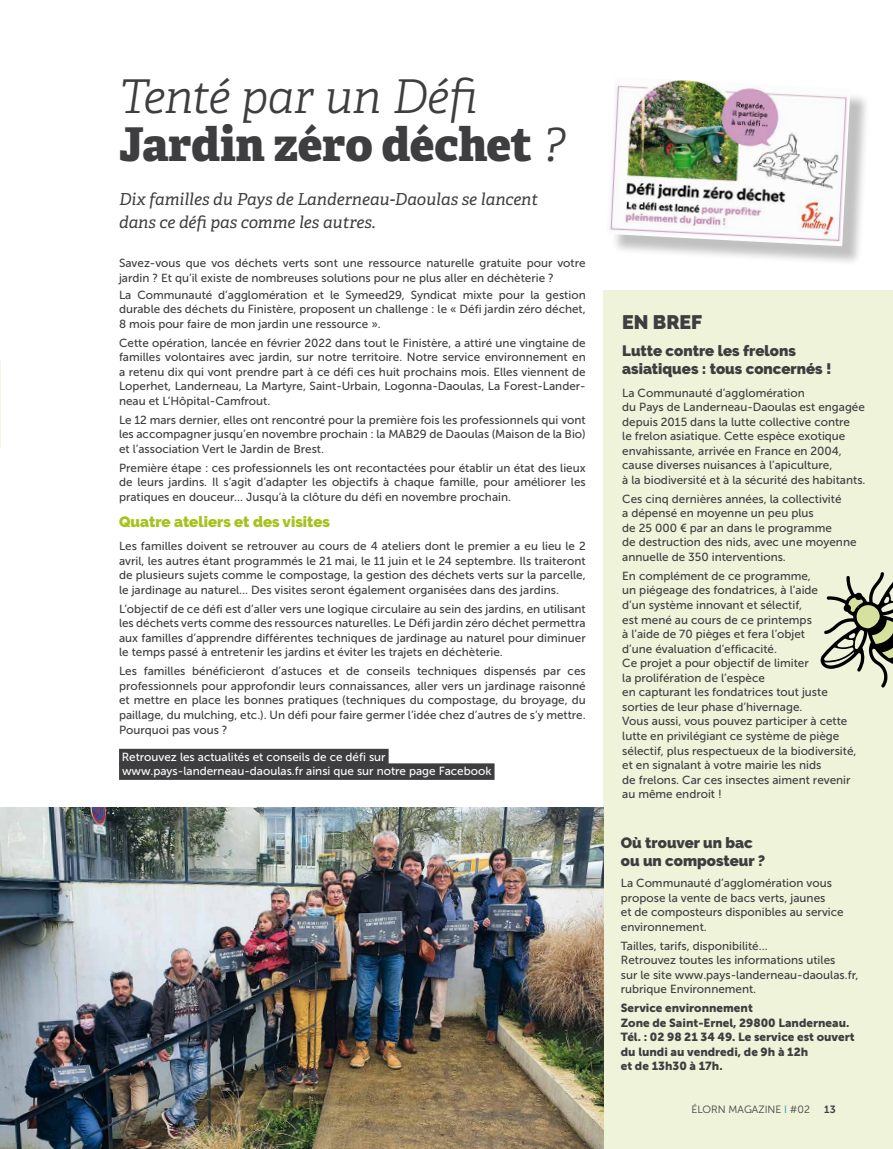
<style>
.page{position:relative;width:893px;height:1149px;background:#fff}
.page>*{position:absolute;margin:0;border:0;box-sizing:border-box;transform-origin:0 0}
.t1{font:800 46.5px/48px "Adelle";letter-spacing:-.01em;color:#3e3d40}
.t2{font:900 19.5px "Raleway";color:#3e3d40}
.t3{font:italic 16.5px/22.5px "Adelle";color:#3e3d40}
.t4{font:900 15px/18px "Raleway";color:#3e3d40}
.t5{font:900 15px "Raleway";color:#a5c31c}
.t6{font:11.7px/14.5px "Museo Sans 500";color:#3e3d40;text-align:justify}
.t7{font:11.7px/14.5px "Museo Sans 900";color:#3e3d40}
.t8{font:11.7px/14.5px "Museo Sans 500";color:#fff}
.t9{font:10.5px "Museo Sans 300";color:#3e3d40}
.t10{font:10.5px "Museo Sans 700";color:#3e3d40}
.s1{font-weight:300;font-style:italic}
.s2{color:#00969b}
</style>
<div class="page">
<div style="left:604px;top:291px;width:289px;height:857px;background:#eff3da"></div>
<img style="left:0;top:806px;width:604px;height:342px">
<div style="left:119px;top:748px;width:270px;height:17px;background:#3e3d40"></div>
<div style="left:119px;top:763px;width:376px;height:16px;background:#3e3d40"></div>
<div style="left:611px;top:81px;width:259px;height:185px;background:#000;opacity:.25"></div>
<img style="left:608px;top:80px;width:242px;height:166px">
<svg style="left:820px;top:572px;width:73px;height:115px"></svg>
<h1 class="t1" style="left:119px;top:72px;width:447px"><span class="s1">Tenté par un Défi<br></span>Jardin zéro déchet <span class="s1">?</span></h1>
<h3 class="t3" style="left:119px;top:188px;width:421px">Dix familles du Pays de Landerneau-Daoulas se lancent dans ce défi pas comme les autres.</h3>
<p class="t6" style="left:119px;top:256px;width:468px">Savez-vous que vos déchets verts sont une ressource naturelle gratuite pour votre jardin ? Et qu’il existe de nombreuses solutions pour ne plus aller en déchèterie ?</p>
<p class="t6" style="left:119px;top:287px;width:468px">La Communauté d’agglomération et le Symeed29, Syndicat mixte pour la gestion durable des déchets du Finistère, proposent un challenge : le « Défi jardin zéro déchet, 8 mois pour faire de mon jardin une ressource ».</p>
<p class="t6" style="left:119px;top:335px;width:468px">Cette opération, lancée en février 2022 dans tout le Finistère, a attiré une vingtaine de familles volontaires avec jardin, sur notre territoire. Notre service environnement en a retenu dix qui vont prendre part à ce défi ces huit prochains mois. Elles viennent de Loperhet, Landerneau, La Martyre, Saint-Urbain, Logonna-Daoulas, La Forest-Lander&shy;neau et L’Hôpital-Camfrout.</p>
<p class="t6" style="left:119px;top:412px;width:468px">Le 12 mars dernier, elles ont rencontré pour la première fois les professionnels qui vont les accompagner jusqu’en novembre prochain : la MAB29 de Daoulas (Maison de la Bio) et l’association Vert le Jardin de Brest.</p>
<p class="t6" style="left:119px;top:460px;width:468px">Première étape : ces professionnels les ont recontactées pour établir un état des lieux de leurs jardins. Il s’agit d’adapter les objectifs à chaque famille, pour améliorer les pratiques en douceur... Jusqu’à la clôture du défi en novembre prochain.</p>
<p class="t5" style="left:119px;top:513px;width:213px">Quatre ateliers et des visites</p>
<p class="t6" style="left:119px;top:539px;width:468px">Les familles doivent se retrouver au cours de 4 ateliers dont le premier a eu lieu le 2 avril, les autres étant programmés le 21 mai, le 11 juin et le 24 septembre. Ils traiteront de plusieurs sujets comme le compostage, la gestion des déchets verts sur la parcelle, le jardinage au naturel... Des visites seront également organisées dans des jardins.</p>
<p class="t6" style="left:119px;top:601px;width:468px">L’objectif de ce défi est d’aller vers une logique circulaire au sein des jardins, en utilisant les déchets verts comme des ressources naturelles. Le Défi jardin zéro déchet permettra aux familles d’apprendre différentes techniques de jardinage au naturel pour diminuer le temps passé à entretenir les jardins et éviter les trajets en déchèterie.</p>
<p class="t6" style="left:119px;top:663px;width:468px">Les familles bénéficieront d’astuces et de conseils techniques dispensés par ces professionnels pour approfondir leurs connaissances, aller vers un jardinage raisonné et mettre en place les bonnes pratiques (techniques du compostage, du broyage, du paillage, du mulching, etc.). Un défi pour faire germer l’idée chez d’autres de s’y mettre.<br>Pourquoi pas vous ?</p>
<p class="t8" style="left:122px;top:749px;width:371px">Retrouvez les actualités et conseils de ce défi sur www.pays-landerneau-daoulas.fr ainsi que sur notre page Facebook</p>
<h2 class="t2" style="left:622px;top:311px;width:81px">EN BREF</h2>
<p class="t4" style="left:622px;top:341px;width:211px">Lutte contre les frelons asiatiques : tous concernés !</p>
<p class="t6" style="left:622px;top:385px;width:245px;text-align:left">La Communauté d’agglomération<br>du Pays de Landerneau-Daoulas est engagée depuis 2015 dans la lutte collective contre<br>le frelon asiatique. Cette espèce exotique envahissante, arrivée en France en 2004, cause diverses nuisances à l’apiculture,<br>à la biodiversité et à la sécurité des habitants.</p>
<p class="t6" style="left:622px;top:491px;width:236px;text-align:left">Ces cinq dernières années, la collectivité<br>a dépensé en moyenne un peu plus<br>de 25 000 € par an dans le programme<br>de destruction des nids, avec une moyenne annuelle de 350 interventions.</p>
<p class="t6" style="left:622px;top:568px;width:236px;text-align:left">En complément de ce programme,<br>un piégeage des fondatrices, à l’aide<br>d’un système innovant et sélectif,<br>est mené au cours de ce printemps<br>à l’aide de 70 pièges et fera l’objet<br>d’une évaluation d’efficacité.<br>Ce projet a pour objectif de limiter<br>la prolifération de l’espèce<br>en capturant les fondatrices tout juste sorties de leur phase d’hivernage.<br>Vous aussi, vous pouvez participer à cette lutte en privilégiant ce système de piège sélectif, plus respectueux de la biodiversité, et en signalant à votre mairie les nids<br>de frelons. Car ces insectes aiment revenir au même endroit !</p>
<p class="t4" style="left:621px;top:833px;width:146px">Où trouver un bac ou un composteur ?</p>
<p class="t6" style="left:621px;top:875px;width:224px;text-align:left">La Communauté d’agglomération vous propose la vente de bacs verts, jaunes<br>et de composteurs disponibles au service environnement.</p>
<p class="t6" style="left:621px;top:938px;width:239px;text-align:left">Tailles, tarifs, disponibilité...<br>Retrouvez toutes les informations utiles<br>sur le site www.pays-landerneau-daoulas.fr, rubrique Environnement.</p>
<p class="t7" style="left:621px;top:1000px;width:235px">Service environnement<br>Zone de Saint-Ernel, 29800 Landerneau.<br>Tél. : 02 98 21 34 49. Le service est ouvert du lundi au vendredi, de 9h à 12h<br>et de 13h30 à 17h.</p>
<p class="t9" style="left:691px;top:1103px;width:120px">ÉLORN MAGAZINE <span class="s2">I</span> #02</p>
<p class="t10" style="left:824px;top:1103px;width:13px">13</p>
</div>
